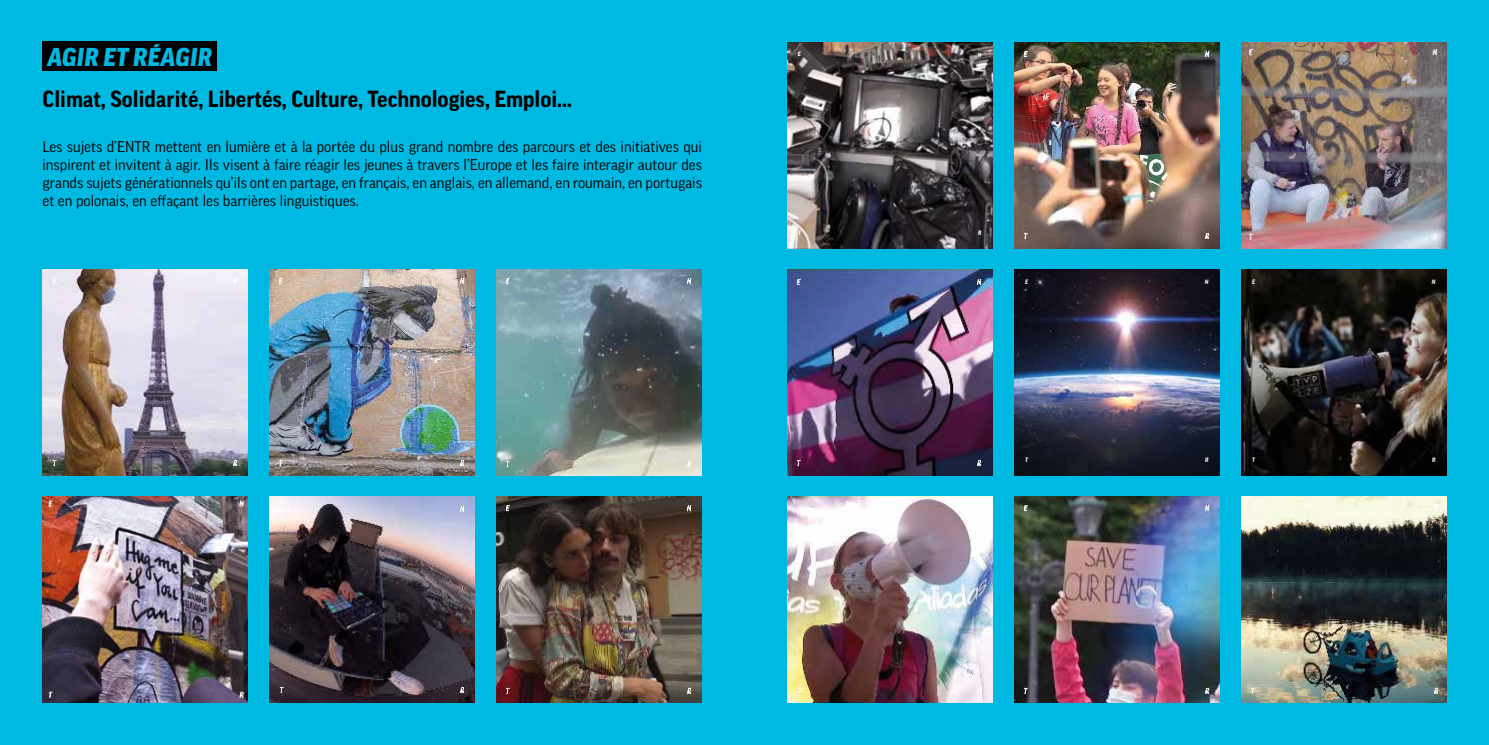
<style>
.page{position:relative;width:1489px;height:745px;background:#fff}
.page>*{position:absolute;margin:0;border:0;box-sizing:border-box;transform-origin:0 0}
.t1{font:italic 900 25px "Good Pro";letter-spacing:.01em;color:#00b9e3}
.t2{font:700 22.5px "Good Pro";color:#000}
.t3{font:15px/18px "Good Pro";color:#000;text-align:justify}
.t4{font:italic 700 6.12px "Good Pro";color:#fff}
</style>
<div class="page">
<div style="left:0;top:0;width:1488px;height:744px;background:#00b9e3"></div>
<div style="left:43px;top:41px;width:174px;height:30px;background:#000"></div>
<img style="left:1014px;top:43px;width:205px;height:205px">
<img style="left:1241px;top:43px;width:205px;height:205px">
<img style="left:787px;top:269px;width:205px;height:206px">
<img style="left:1014px;top:269px;width:205px;height:206px">
<img style="left:43px;top:270px;width:205px;height:205px">
<img style="left:269px;top:269px;width:206px;height:206px">
<img style="left:496px;top:269px;width:206px;height:206px">
<img style="left:787px;top:496px;width:205px;height:206px">
<img style="left:1014px;top:496px;width:205px;height:206px">
<img style="left:1241px;top:496px;width:205px;height:206px">
<img style="left:43px;top:496px;width:205px;height:206px">
<img style="left:269px;top:496px;width:206px;height:206px">
<img style="left:496px;top:496px;width:206px;height:206px">
<img style="left:787px;top:43px;width:205px;height:205px">
<img style="left:1241px;top:269px;width:205px;height:206px">
<h1 class="t1" style="left:47px;top:43px;width:166px">AGIR ET RÉAGIR</h1>
<p class="t4" style="left:798px;top:51px;width:5px">E</p>
<p class="t4" style="left:977px;top:51px;width:5px">N</p>
<h2 class="t2" style="left:43px;top:86px;width:531px">Climat, Solidarité, Libertés, Culture, Technologies, Emploi…</h2>
<p class="t3" style="left:43px;top:138px;width:661px">Les sujets d’ENTR mettent en lumière et à la portée du plus grand nombre des parcours et des initiatives qui inspirent et invitent à agir. Ils visent à faire réagir les jeunes à travers l’Europe et les faire interagir autour des grands sujets générationnels qu’ils ont en partage, en français, en anglais, en allemand, en roumain, en portugais et en polonais, en effaçant les barrières linguistiques.</p>
<p class="t4" style="left:798px;top:229px;width:5px">T</p>
<p class="t4" style="left:978px;top:229px;width:5px">R</p>
<p class="t4" style="left:1024px;top:278px;width:5px">E</p>
<p class="t4" style="left:1204px;top:278px;width:5px">N</p>
<p class="t4" style="left:1251px;top:278px;width:5px">E</p>
<p class="t4" style="left:1431px;top:278px;width:5px">N</p>
<p class="t4" style="left:1025px;top:456px;width:5px">T</p>
<p class="t4" style="left:1204px;top:456px;width:5px">R</p>
<p class="t4" style="left:1252px;top:456px;width:5px">T</p>
<p class="t4" style="left:1431px;top:456px;width:5px">R</p>
</div>
